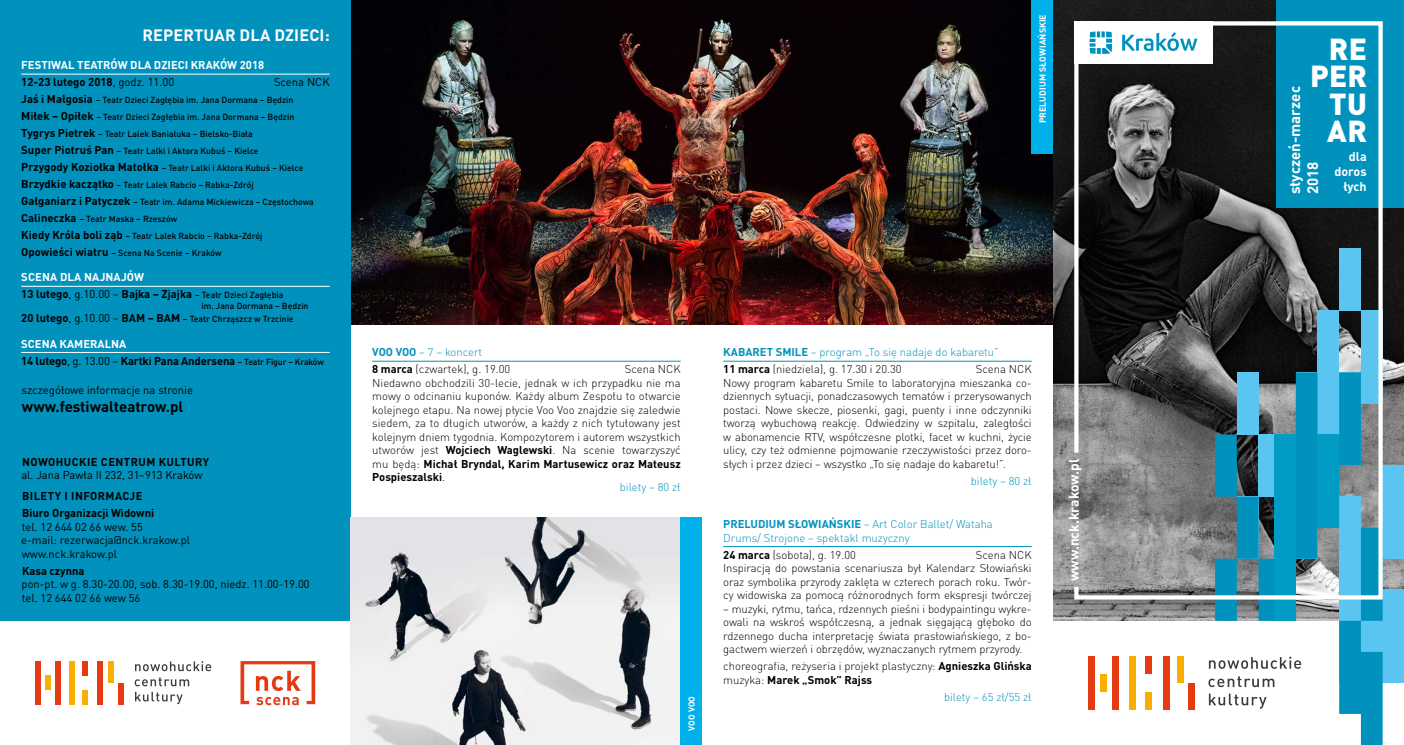
<style>
.page{position:relative;width:1404px;height:745px;background:#fff}
.page>*{position:absolute;margin:0;border:0;box-sizing:border-box;transform-origin:0 0}
.t1{font:900 30px/27.5px "DIN Pro";letter-spacing:.01em;color:#fff;text-align:right}
.t2{font:700 16.25px "DIN Pro";letter-spacing:.01em;color:#fff}
.t3{font:700 15px "DIN Pro";color:#000}
.t4{font:700 15px/18px "DIN Pro";color:#fff}
.t5{font:700 13.75px "DIN Pro";color:#fff}
.t6{font:700 12.5px/15px "DIN Pro";color:#fff;text-align:right}
.t7{font:300 11.25px/13.5px "DIN Pro";letter-spacing:-.01em;color:#000;text-align:justify}
.t8{font:11.25px/13.5px "DIN Pro";color:#000}
.t9{font:300 11.25px/17px "DIN Pro";color:#0092bd}
.t10{font:700 11.25px/17px "DIN Pro";color:#000}
.t11{font:700 11.25px/16.5px "DIN Pro";color:#fff}
.t12{font:700 11.25px "DIN Pro";letter-spacing:.04em;color:#000}
.t13{font:500 8.75px/17px "DIN Pro";color:#000}
.t14{font:700 8.75px "DIN Pro";letter-spacing:.01em;color:#fff}
.s1{color:#000}
.s2{font-weight:400;color:#000}
.s3{font-weight:700;font-size:11.25px}
.s4{color:#fff}
.s5{font-weight:400}
.s6{font-weight:500;font-size:8.75px}
.s7{font-weight:400;font-size:11.25px}
.s8{font-weight:700;color:#0092bd}
.s9{color:#0092bd}
.s10{font-weight:700}
.s11{font-weight:700;color:#000}
</style>
<div class="page">
<img style="left:1052px;top:0;width:351px;height:620px">
<svg style="left:135px;top:677px;width:54px;height:26px"></svg>
<svg style="left:135px;top:661px;width:76px;height:9px"></svg>
<div style="left:109px;top:660px;width:5px;height:22px;background:#f9ae00"></div>
<div style="left:83px;top:689px;width:5px;height:15px;background:#f9ae00"></div>
<div style="left:69px;top:660px;width:5px;height:44px;background:#f9ae00"></div>
<div style="left:45px;top:675px;width:5px;height:14px;background:#f9ae00"></div>
<div style="left:118px;top:682px;width:5px;height:22px;background:#e63a12"></div>
<div style="left:97px;top:660px;width:5px;height:44px;background:#e63a12"></div>
<div style="left:83px;top:660px;width:5px;height:15px;background:#e63a12"></div>
<div style="left:55px;top:660px;width:5px;height:44px;background:#e63a12"></div>
<div style="left:35px;top:660px;width:6px;height:44px;background:#e63a12"></div>
<svg style="left:240px;top:661px;width:75px;height:43px"></svg>
<div style="left:1382px;top:465px;width:21px;height:93px;background:#5bc5f2"></div>
<div style="left:1382px;top:589px;width:21px;height:93px;background:#5bc5f2"></div>
<svg style="left:1214px;top:601px;width:168px;height:143px"></svg>
<div style="left:1273px;top:434px;width:22px;height:186px;background:#009cc4"></div>
<div style="left:1276px;top:0;width:127px;height:207px;background:#0092bd"></div>
<svg style="left:1071px;top:19px;width:313px;height:582px"></svg>
<svg style="left:1208px;top:693px;width:58px;height:15px"></svg>
<svg style="left:1208px;top:676px;width:66px;height:10px"></svg>
<svg style="left:1208px;top:656px;width:92px;height:12px"></svg>
<div style="left:1176px;top:656px;width:7px;height:26px;background:#f9ae00"></div>
<div style="left:1145px;top:691px;width:6px;height:18px;background:#f9ae00"></div>
<div style="left:1128px;top:656px;width:6px;height:53px;background:#f9ae00"></div>
<div style="left:1099px;top:673px;width:7px;height:18px;background:#f9ae00"></div>
<div style="left:1188px;top:682px;width:6px;height:27px;background:#e63a12"></div>
<div style="left:1163px;top:656px;width:6px;height:53px;background:#e63a12"></div>
<div style="left:1145px;top:656px;width:6px;height:17px;background:#e63a12"></div>
<div style="left:1112px;top:656px;width:6px;height:53px;background:#e63a12"></div>
<div style="left:1088px;top:656px;width:6px;height:53px;background:#e63a12"></div>
<div style="left:0;top:0;width:351px;height:620px;background:#0092bd"></div>
<hr style="left:21px;top:74px;width:309px;height:1px;background:#fff">
<hr style="left:21px;top:286px;width:309px;height:1px;background:#fff">
<hr style="left:21px;top:352px;width:309px;height:1px;background:#fff">
<img style="left:351px;top:0;width:701px;height:324px">
<div style="left:1031px;top:0;width:21px;height:154px;background:#00b0eb"></div>
<hr style="left:372px;top:360px;width:308px;height:1px;background:#0092bd">
<hr style="left:723px;top:360px;width:308px;height:1px;background:#0092bd">
<hr style="left:723px;top:546px;width:308px;height:1px;background:#0092bd">
<img style="left:351px;top:517px;width:329px;height:227px">
<div style="left:680px;top:517px;width:22px;height:227px;background:#00b0eb"></div>
<h2 class="t2" style="left:142px;top:21px;width:189px">REPERTUAR DLA DZIECI:</h2>
<p class="t11" style="left:21px;top:55px;width:244px">FESTIWAL TEATRÓW DLA DZIECI KRAKÓW 2018<br><span class="s1">12-23 lutego 2018</span><span class="s2">, godz. 11.00</span></p>
<p class="t8" style="left:274px;top:74px;width:57px">Scena NCK</p>
<p class="t13" style="left:21px;top:90px;width:294px"><span class="s3">Jaś i Małgosia</span> – Teatr Dzieci Zagłębia im. Jana Dormana – Będzin <span class="s3">Miłek – Opiłek</span> – Teatr Dzieci Zagłębia im. Jana Dormana – Będzin <span class="s3">Tygrys Pietrek</span> – Teatr Lalek Banialuka – Bielsko-Biała<br><span class="s3">Super Piotruś Pan</span> – Teatr Lalki i Aktora Kubuś – Kielce<br><span class="s3">Przygody Koziołka Matołka</span> – Teatr Lalki i Aktora Kubuś – Kielce <span class="s3">Brzydkie kaczątko</span> – Teatr Lalek Rabcio – Rabka-Zdrój<br><span class="s3">Gałganiarz i Patyczek</span> – Teatr im. Adama Mickiewicza – Częstochowa <span class="s3">Calineczka</span> – Teatr Maska – Rzeszów<br><span class="s3">Kiedy Króla boli ząb</span> – Teatr Lalek Rabcio – Rabka-Zdrój <span class="s3">Opowieści wiatru</span> – Scena Na Scenie – Kraków</p>
<p class="t10" style="left:21px;top:267px;width:264px"><span class="s4">SCENA DLA NAJNAJÓW<br></span>13 lutego<span class="s5">, g.10.00 –</span> Bajka – Zjajka <span class="s6">– Teatr Dzieci Zagłębia</span></p>
<p class="t13" style="left:21px;top:298px;width:289px;line-height:13.5px;text-indent:180px">im. Jana Dormana – Będzin<br><span class="s3">20 lutego</span><span class="s7">, g.10.00 –</span> <span class="s3">BAM – BAM</span> – Teatr Chrząszcz w Trzcinie</p>
<p class="t10" style="left:21px;top:333px;width:304px"><span class="s4">SCENA KAMERALNA<br></span>14 lutego<span class="s5">, g. 13.00 –</span> Kartki Pana Andersena <span class="s6">– Teatr Figur – Kraków</span></p>
<p class="t8" style="left:22px;top:381px;width:173px">szczegółowe informacje na stronie</p>
<h3 class="t3" style="left:22px;top:393px;width:163px">www.festiwalteatrow.pl</h3>
<p class="t12" style="left:22px;top:452px;width:188px">NOWOHUCKIE CENTRUM KULTURY</p>
<p class="t8" style="left:21px;top:467px;width:182px">al. Jana Pawła II 232, 31–913 Kraków</p>
<p class="t10" style="left:22px;top:485px;width:134px">BILETY I INFORMACJE<br>Biuro Organizacji Widowni</p>
<p class="t8" style="left:21px;top:518px;width:170px">tel. 12 644 02 66 wew. 55<br>e-mail: rezerwacja@nck.krakow.pl www.nck.krakow.pl</p>
<p class="t10" style="left:22px;top:560px;width:64px">Kasa czynna</p>
<p class="t8" style="left:22px;top:576px;width:290px">pon-pt. w g. 8.30-20.00, sob. 8.30-19.00, niedz. 11.00-19.00 tel. 12 644 02 66 wew 56</p>
<p class="t14" style="left:1035px;top:123px;width:110px;rotate:-90deg">PRELUDIUM SŁOWIAŃSKIE</p>
<p class="t7" style="left:372px;top:342px;width:139px;line-height:17px"><span class="s8">VOO VOO</span> <span class="s9">– 7 – koncert<br></span><span class="s10">8 marca</span> (czwartek), g. 19.00</p>
<p class="t7" style="left:372px;top:361px;width:310px;text-indent:253px">Scena NCK Niedawno obchodzili 30-lecie, jednak w ich przypadku nie ma mowy o odcinaniu kuponów. Każdy album Zespołu to otwarcie kolejnego etapu. Na nowej płycie Voo Voo znajdzie się zaledwie siedem, za to długich utworów, a każdy z nich tytułowany jest kolejnym dniem tygodnia. Kompozytorem i autorem wszystkich utworów jest <span class="s10">Wojciech Waglewski</span>. Na scenie towarzyszyć mu będą: <span class="s10">Michał Bryndal, Karim Martusewicz oraz Mateusz Pospieszalski</span>.</p>
<p class="t9" style="left:619px;top:477px;width:62px">bilety – 80 zł</p>
<p class="t14" style="left:684px;top:730px;width:36px;rotate:-90deg">VOO VOO</p>
<p class="t9" style="left:723px;top:342px;width:277px"><span class="s10">KABARET SMILE</span> – program „To się nadaje do kabaretu”<br><span class="s11">11 marca</span> <span class="s1">(niedziela), g. 17.30 i 20.30</span></p>
<p class="t7" style="left:723px;top:361px;width:310px;text-indent:253px">Scena NCK Nowy program kabaretu Smile to laboratoryjna mieszanka co&shy;dziennych sytuacji, ponadczasowych tematów i przerysowanych postaci. Nowe skecze, piosenki, gagi, puenty i inne odczynniki tworzą wybuchową reakcję. Odwiedziny w szpitalu, zaległości w abonamencie RTV, współczesne plotki, facet w kuchni, życie ulicy, czy też odmienne pojmowanie rzeczywistości przez doro&shy;słych i przez dzieci – wszystko „To się nadaje do kabaretu!”.</p>
<p class="t9" style="left:970px;top:471px;width:62px">bilety – 80 zł</p>
<p class="t9" style="left:723px;top:516px;width:271px;line-height:13.5px"><span class="s10">PRELUDIUM SŁOWIAŃSKIE</span> – Art Color Ballet/ Wataha<br>Drums/ Strojone – spektakl muzyczny</p>
<p class="t7" style="left:723px;top:546px;width:134px"><span class="s10">24 marca</span> (sobota), g. 19.00</p>
<p class="t7" style="left:723px;top:546px;width:310px;text-indent:253px">Scena NCK Inspiracją do powstania scenariusza był Kalendarz Słowiański oraz symbolika przyrody zaklęta w czterech porach roku. Twór&shy;cy widowiska za pomocą różnorodnych form ekspresji twórczej</p>
<p class="t7" style="left:723px;top:600px;width:310px">– muzyki, rytmu, tańca, rdzennych pieśni i bodypaintingu wykre&shy;owali na wskroś współczesną, a jednak sięgającą głęboko do rdzennego ducha interpretację świata prasłowiańskiego, z bo&shy;gactwem wierzeń i obrzędów, wyznaczanych rytmem przyrody.</p>
<p class="t7" style="left:723px;top:658px;width:310px">choreografia, reżyseria i projekt plastyczny: <span class="s10">Agnieszka Glińska </span>muzyka: <span class="s10">Marek „Smok” Rajss</span></p>
<p class="t9" style="left:943px;top:687px;width:89px">bilety – 65 zł/55 zł</p>
<p class="t5" style="left:1062px;top:581px;width:124px;rotate:-90deg">www.nck.krakow.pl</p>
<h1 class="t1" style="left:1309px;top:31px;width:58px">RE<br>PER<br>TU<br>AR</h1>
<h3 class="t4" style="left:1283px;top:194px;width:110px;rotate:-90deg">styczeń-marzec<br>2018</h3>
<p class="t6" style="left:1334px;top:147px;width:34px">dla doros łych</p>
</div>
